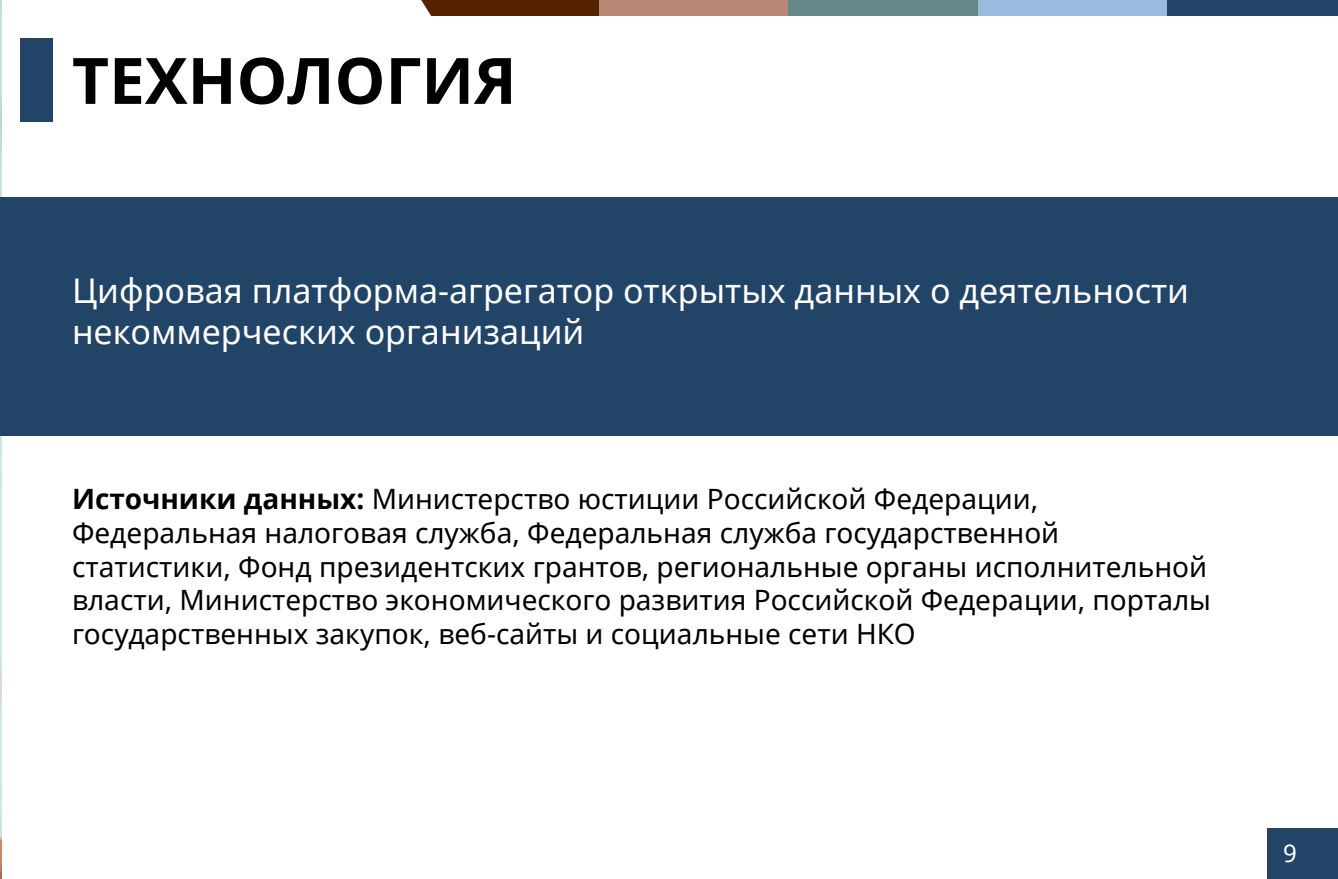
<style>
.page{position:relative;width:1338px;height:879px;background:#fff}
.page>*{position:absolute;margin:0;border:0;box-sizing:border-box;transform-origin:0 0}
.t1{font:700 64px "Noto Sans";color:#000}
.t2{font:34px/40.8px "Noto Sans";color:#fff}
.t3{font:28px/33.6px "Noto Sans";color:#000}
.t4{font:24px "Noto Sans";color:#fff}
.s1{font-weight:700}
</style>
<div class="page">
<div style="left:1267px;top:828px;width:71px;height:51px;background:#246"></div>
<img style="left:435px;top:0;width:903px;height:15px">
<svg style="left:421px;top:0;width:14px;height:16px"></svg>
<svg style="left:0;top:0;width:1px;height:879px"></svg>
<div style="left:0;top:197px;width:1338px;height:238px;background:#246"></div>
<div style="left:21px;top:38px;width:32px;height:83px;background:#224467"></div>
<h1 class="t1" style="left:72px;top:35px;width:446px">ТЕХНОЛОГИЯ</h1>
<p class="t2" style="left:72px;top:269px;width:1119px">Цифровая платформа-агрегатор открытых данных о деятельности некоммерческих организаций</p>
<p class="t3" style="left:72px;top:482px;width:1140px"><span class="s1">Источники данных:</span> Министерство юстиции Российской Федерации, Федеральная налоговая служба, Федеральная служба государственной статистики, Фонд президентских грантов, региональные органы исполнительной власти, Министерство экономического развития Российской Федерации, порталы государственных закупок, веб-сайты и социальные сети НКО</p>
<p class="t4" style="left:1283px;top:837px;width:15px">9</p>
</div>
